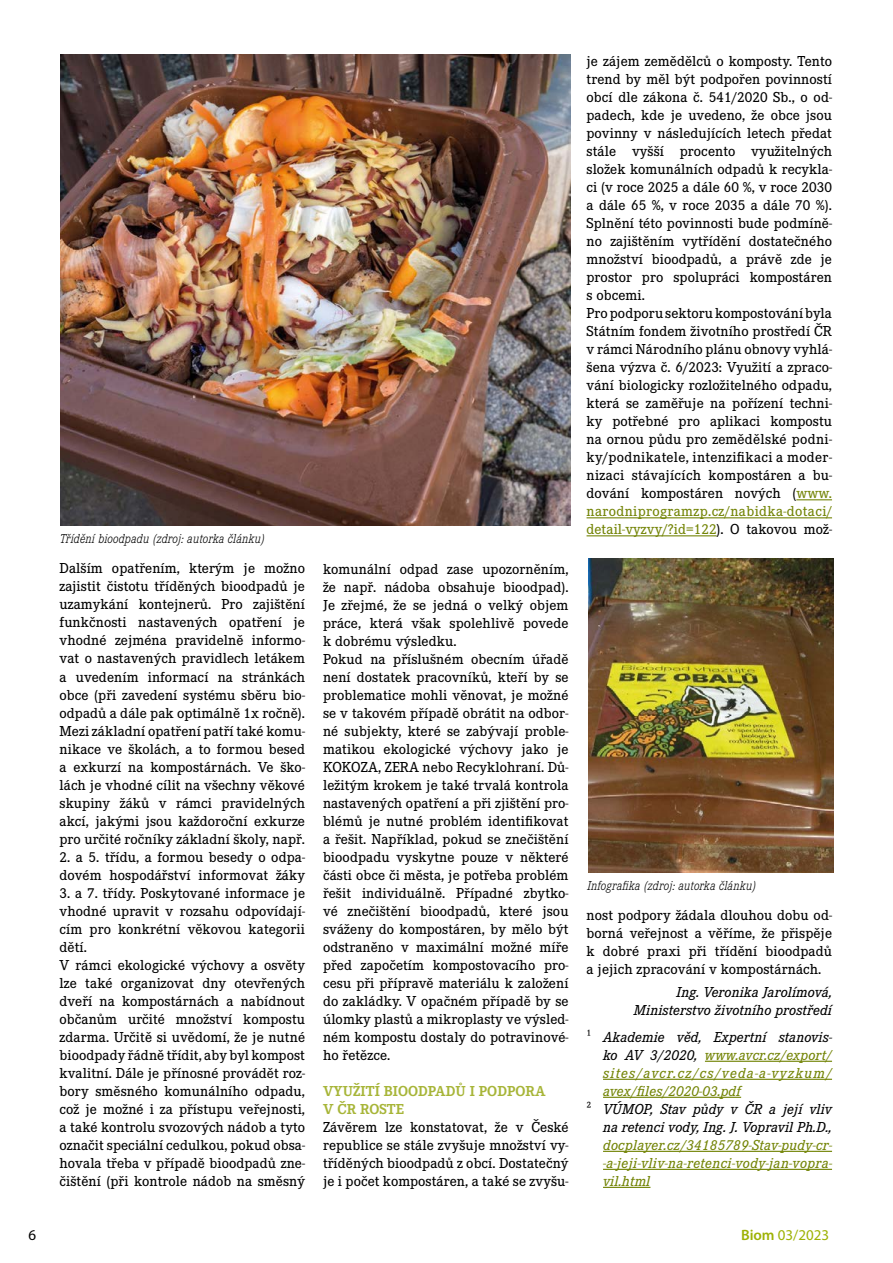
<style>
.page{position:relative;width:893px;height:1263px;background:#fff}
.page>*{position:absolute;margin:0;border:0;box-sizing:border-box;transform-origin:0 0}
.t1{font:500 15px/18px "Corporate E Pro";letter-spacing:.005em;color:#000}
.t2{font:italic 500 15px/18px "Corporate E Pro";letter-spacing:.005em;color:#000;text-align:right}
.t3{font:italic 500 15px/18px "Corporate E Pro";letter-spacing:.015em;color:#738406;text-align:justify}
.t4{font:700 15px/18px "Corporate E Pro";letter-spacing:.005em;color:#a7b538}
.t5{font:italic 500 15px "Corporate E Pro";letter-spacing:.075em;color:#738406}
.t6{font:15px "Myriad Pro";color:#9eb205}
.t7{font:15px "Myriad Pro";color:#000}
.t8{font:italic 300 13.5px "Corporate E Pro";letter-spacing:.01em;color:#000;scale:.93 1}
.s1{color:#738406}
.s2{font-style:normal}
.s3{color:#000}
.s4{font-weight:600}
</style>
<div class="page">
<hr style="left:796px;top:499px;width:36px;height:1px;background:#738406">
<hr style="left:586px;top:517px;width:246px;height:1px;background:#738406">
<hr style="left:586px;top:535px;width:131px;height:1px;background:#738406">
<hr style="left:705px;top:1061px;width:127px;height:1px;background:#738406">
<hr style="left:603px;top:1079px;width:229px;height:1px;background:#738406">
<hr style="left:603px;top:1097px;width:138px;height:1px;background:#738406">
<hr style="left:603px;top:1151px;width:229px;height:1px;background:#738406">
<hr style="left:603px;top:1169px;width:229px;height:1px;background:#738406">
<hr style="left:603px;top:1187px;width:47px;height:1px;background:#738406">
<img style="left:60px;top:55px;width:510px;height:470px">
<img style="left:588px;top:559px;width:245px;height:314px">
<p class="t8" style="left:60px;top:529px;width:222px">Třídění bioodpadu (zdroj: autorka článku)</p>
<p class="t1" style="left:60px;top:558px;width:247px;text-align:justify">Dalším opatřením, kterým je možno zajistit čistotu tříděných bioodpadů je uzamykání kontejnerů. Pro zajištění funkčnosti nastavených opatření je vhodné zejména pravidelně informo&shy;vat o nastavených pravidlech letákem a uvedením informací na stránkách obce (při zavedení systému sběru bio&shy;odpadů a dále pak optimálně 1x ročně).<br>Mezi základní opatření patří také komu&shy;nikace ve školách, a to formou besed a exkurzí na kompostárnách. Ve ško&shy;lách je vhodné cílit na všechny věkové skupiny žáků v rámci pravidelných akcí, jakými jsou každoroční exkurze pro určité ročníky základní školy, např.</p>
<p class="t1" style="left:60px;top:847px;width:247px">2. a 5. třídu, a formou besedy o odpa&shy;dovém hospodářství informovat žáky</p>
<p class="t1" style="left:60px;top:883px;width:247px">3. a 7. třídy. Poskytované informace je vhodné upravit v rozsahu odpovídají&shy;cím pro konkrétní věkovou kategorii dětí.<br>V rámci ekologické výchovy a osvěty lze také organizovat dny otevřených dveří na kompostárnách a nabídnout občanům určité množství kompostu zdarma. Určitě si uvědomí, že je nutné bioodpady řádně třídit, aby byl kompost kvalitní. Dále je přínosné provádět roz&shy;bory směsného komunálního odpadu, což je možné i za přístupu veřejnosti, a také kontrolu svozových nádob a tyto označit speciální cedulkou, pokud obsa&shy;hovala třeba v případě bioodpadů zne&shy;čištění (při kontrole nádob na směsný</p>
<p class="t1" style="left:323px;top:559px;width:247px">komunální odpad zase upozorněním, že např. nádoba obsahuje bioodpad).<br>Je zřejmé, že se jedná o velký objem práce, která však spolehlivě povede k dobrému výsledku.<br>Pokud na příslušném obecním úřadě není dostatek pracovníků, kteří by se problematice mohli věnovat, je možné se v takovém případě obrátit na odbor&shy;né subjekty, které se zabývají proble&shy;matikou ekologické výchovy jako je KOKOZA, ZERA nebo Recyklohraní. Dů&shy;ležitým krokem je také trvalá kontrola nastavených opatření a při zjištění pro&shy;blémů je nutné problém identifikovat a řešit. Například, pokud se znečištění bioodpadu vyskytne pouze v některé části obce či města, je potřeba problém řešit individuálně. Případné zbytko&shy;vé znečištění bioodpadů, které jsou sváženy do kompostáren, by mělo být odstraněno v maximální možné míře před započetím kompostovacího pro&shy;cesu při přípravě materiálu k založení do zakládky. V opačném případě by se úlomky plastů a mikroplasty ve výsled&shy;ném kompostu dostaly do potravinové&shy;ho řetězce.</p>
<p class="t4" style="left:323px;top:1081px;width:224px">VYUŽITÍ BIOODPADŮ I PODPORA<br>V ČR ROSTE</p>
<p class="t1" style="left:323px;top:1117px;width:247px;text-align:justify">Závěrem lze konstatovat, že v České republice se stále zvyšuje množství vy&shy;tříděných bioodpadů z obcí. Dostatečný je i počet kompostáren, a také se zvyšu-</p>
<p class="t1" style="left:586px;top:51px;width:247px">je zájem zemědělců o komposty. Tento trend by měl být podpořen povinností obcí dle zákona č. 541/2020 Sb., o od&shy;padech, kde je uvedeno, že obce jsou povinny v následujících letech předat stále vyšší procento využitelných složek komunálních odpadů k recykla&shy;ci (v roce 2025 a dále 60 %, v roce 2030 a dále 65 %, v roce 2035 a dále 70 %).<br>Splnění této povinnosti bude podmíně&shy;no zajištěním vytřídění dostatečného množství bioodpadů, a právě zde je prostor pro spolupráci kompostáren s obcemi.<br>Pro podporu sektoru kompostování byla Státním fondem životního prostředí ČR v rámci Národního plánu obnovy vyhlá&shy;šena výzva č. 6/2023: Využití a zpraco&shy;vání biologicky rozložitelného odpadu, která se zaměřuje na pořízení techni&shy;ky potřebné pro aplikaci kompostu na ornou půdu pro zemědělské podni&shy;ky/podnikatele, intenzifikaci a moder&shy;nizaci stávajících kompostáren a bu&shy;dování kompostáren nových (<span class="s1">www. narodniprogramzp.cz/nabidka-dotaci/ detail-vyzvy/?id=122</span>). O takovou mož-</p>
<p class="t8" style="left:587px;top:876px;width:183px">Infografika (zdroj: autorka článku)</p>
<p class="t1" style="left:586px;top:905px;width:247px;text-align:justify">nost podpory žádala dlouhou dobu od&shy;borná veřejnost a věříme, že přispěje k dobré praxi při třídění bioodpadů a jejich zpracování v kompostárnách.</p>
<p class="t2" style="left:634px;top:982px;width:200px">Ing. Veronika Jarolímová,<br>Ministerstvo životního prostředí</p>
<p class="t2" style="left:586px;top:1027px;width:247px"><span class="s2">¹</span> Akademie věd, Expertní stanovis-</p>
<p class="t3" style="left:603px;top:1045px;width:231px"><span class="s3">ko AV 3/2020,</span> www.avcr.cz/export/</p>
<p class="t5" style="left:603px;top:1062px;width:231px">sites/avcr.cz/cs/veda-a-vyzkum/</p>
<p class="t3" style="left:603px;top:1081px;width:140px">avex/files/2020-03.pdf</p>
<p class="t2" style="left:586px;top:1099px;width:247px"><span class="s2">²</span> VÚMOP, Stav půdy v ČR a její vliv</p>
<p class="t2" style="left:603px;top:1117px;width:230px">na retenci vody, Ing. J. Vopravil Ph.D.,</p>
<p class="t3" style="left:603px;top:1135px;width:231px">docplayer.cz/34185789-Stav-pudy-cr--a-jeji-vliv-na-retenci-vody-jan-vopra&shy;vil.html</p>
<p class="t7" style="left:28px;top:1225px;width:9px">6</p>
<p class="t6" style="left:741px;top:1225px;width:90px"><span class="s4">Biom</span> 03/2023</p>
</div>
